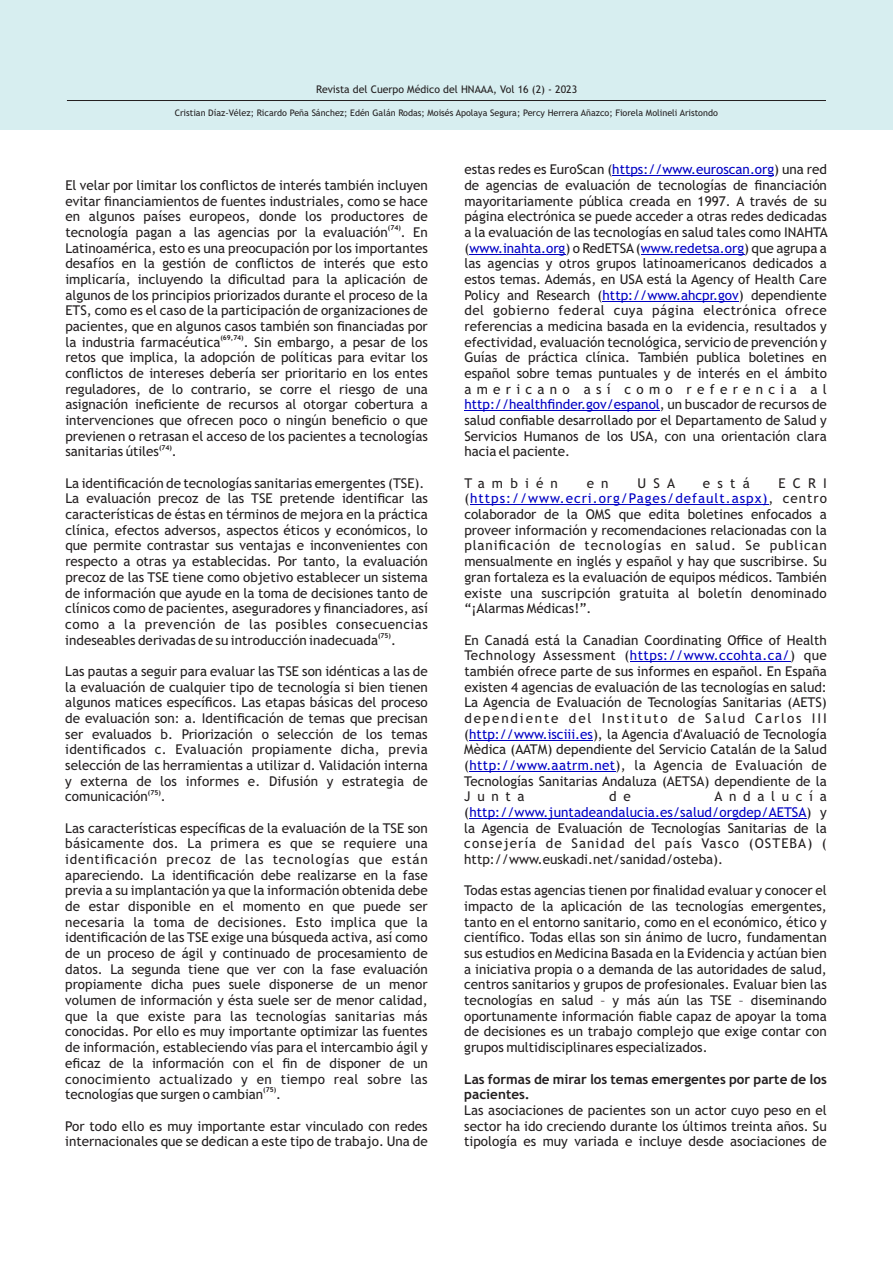
<style>
.page{position:relative;width:893px;height:1263px;background:#fff}
.page>*{position:absolute;margin:0;border:0;box-sizing:border-box;transform-origin:0 0}
.t1{font:13.5px/15.8px "Trebuchet MS";color:#231f20;text-align:justify}
.t2{font:700 13.5px/15.8px "Trebuchet MS";color:#231f20}
.t3{font:13.5px "Trebuchet MS";letter-spacing:.53em;color:#231f20}
.t4{font:10.5px "Trebuchet MS";color:#231f20}
.t5{font:9px "Trebuchet MS";color:#231f20}
.t6{font:700 6.75px "Trebuchet MS";color:#231f20}
.s1{color:#0000c4}
</style>
<div class="page">
<div style="left:0;top:0;width:893px;height:130px;background:#d7eef0"></div>
<hr style="left:67px;top:100px;width:759px;height:1px;background:#231f20">
<hr style="left:612px;top:175px;width:162px;height:1px;background:#0000c4">
<hr style="left:469px;top:254px;width:96px;height:1px;background:#0000c4">
<hr style="left:641px;top:254px;width:103px;height:1px;background:#0000c4">
<hr style="left:603px;top:301px;width:136px;height:1px;background:#0000c4">
<hr style="left:464px;top:411px;width:196px;height:1px;background:#0000c4">
<hr style="left:470px;top:505px;width:298px;height:1px;background:#0000c4">
<hr style="left:630px;top:661px;width:160px;height:1px;background:#0000c4">
<hr style="left:469px;top:740px;width:124px;height:1px;background:#0000c4">
<hr style="left:470px;top:771px;width:146px;height:1px;background:#0000c4">
<hr style="left:469px;top:818px;width:338px;height:1px;background:#0000c4">
<p class="t4" style="left:316px;top:86px;width:262px">Revista del Cuerpo Médico del HNAAA, Vol 16 (2) - 2023</p>
<p class="t5" style="left:175px;top:109px;width:545px">Cristian Díaz-Vélez; Ricardo Peña Sánchez; Edén Galán Rodas; Moisés Apolaya Segura; Percy Herrera Añazco; Fiorela Molineli Aristondo</p>
<p class="t1" style="left:65px;top:178px;width:364px">El velar por limitar los conflictos de interés también incluyen evitar financiamientos de fuentes industriales, como se hace en algunos países europeos, donde los productores de</p>
<p class="t6" style="left:388px;top:225px;width:14px">(74)</p>
<p class="t1" style="left:65px;top:225px;width:364px">tecnología pagan a las agencias por la evaluación . En Latinoamérica, esto es una preocupación por los importantes desafíos en la gestión de conflictos de interés que esto implicaría, incluyendo la dificultad para la aplicación de algunos de los principios priorizados durante el proceso de la ETS, como es el caso de la participación de organizaciones de pacientes, que en algunos casos también son financiadas por</p>
<p class="t6" style="left:220px;top:335px;width:25px">(69,74)</p>
<p class="t1" style="left:65px;top:335px;width:157px">la industria farmacéutica</p>
<p class="t1" style="left:65px;top:335px;width:364px;text-indent:178px">. Sin embargo, a pesar de los retos que implica, la adopción de políticas para evitar los conflictos de intereses debería ser prioritario en los entes reguladores, de lo contrario, se corre el riesgo de una asignación ineficiente de recursos al otorgar cobertura a intervenciones que ofrecen poco o ningún beneficio o que previenen o retrasan el acceso de los pacientes a tecnologías</p>
<p class="t6" style="left:159px;top:445px;width:14px">(74)</p>
<p class="t1" style="left:65px;top:445px;width:113px">sanitarias útiles .</p>
<p class="t1" style="left:65px;top:476px;width:364px;text-align:left">La identificación de tecnologías sanitarias emergentes (TSE).<br>La evaluación precoz de las TSE pretende identificar las características de éstas en términos de mejora en la práctica clínica, efectos adversos, aspectos éticos y económicos, lo que permite contrastar sus ventajas e inconvenientes con respecto a otras ya establecidas. Por tanto, la evaluación precoz de las TSE tiene como objetivo establecer un sistema de información que ayude en la toma de decisiones tanto de clínicos como de pacientes, aseguradores y financiadores, así como a la prevención de las posibles consecuencias</p>
<p class="t6" style="left:378px;top:633px;width:14px">(75)</p>
<p class="t1" style="left:65px;top:633px;width:332px">indeseables derivadas de su introducción inadecuada .</p>
<p class="t1" style="left:65px;top:664px;width:364px">Las pautas a seguir para evaluar las TSE son idénticas a las de la evaluación de cualquier tipo de tecnología si bien tienen algunos matices específicos. Las etapas básicas del proceso de evaluación son: a. Identificación de temas que precisan ser evaluados b. Priorización o selección de los temas identificados c. Evaluación propiamente dicha, previa selección de las herramientas a utilizar d. Validación interna y externa de los informes e. Difusión y estrategia de</p>
<p class="t6" style="left:148px;top:789px;width:14px">(75)</p>
<p class="t1" style="left:65px;top:790px;width:102px">comunicación .</p>
<p class="t1" style="left:65px;top:821px;width:364px">Las características específicas de la evaluación de la TSE son básicamente dos. La primera es que se requiere una identificación precoz de las tecnologías que están apareciendo. La identificación debe realizarse en la fase previa a su implantación ya que la información obtenida debe de estar disponible en el momento en que puede ser necesaria la toma de decisiones. Esto implica que la identificación de las TSE exige una búsqueda activa, así como de un proceso de ágil y continuado de procesamiento de datos. La segunda tiene que ver con la fase evaluación propiamente dicha pues suele disponerse de un menor volumen de información y ésta suele ser de menor calidad, que la que existe para las tecnologías sanitarias más conocidas. Por ello es muy importante optimizar las fuentes de información, estableciendo vías para el intercambio ágil y eficaz de la información con el fin de disponer de un conocimiento actualizado y en tiempo real sobre las</p>
<p class="t6" style="left:263px;top:1087px;width:14px">(75)</p>
<p class="t1" style="left:65px;top:1088px;width:217px">tecnologías que surgen o cambian .</p>
<p class="t1" style="left:65px;top:1119px;width:364px">Por todo ello es muy importante estar vinculado con redes internacionales que se dedican a este tipo de trabajo. Una de</p>
<p class="t1" style="left:464px;top:163px;width:365px">estas redes es EuroScan (<span class="s1">https://www.euroscan.org</span>) una red de agencias de evaluación de tecnologías de financiación mayoritariamente pública creada en 1997. A través de su página electrónica se puede acceder a otras redes dedicadas a la evaluación de las tecnologías en salud tales como INAHTA (<span class="s1">www.inahta.org</span>) o RedETSA(<span class="s1">www.redetsa.org</span>) que agrupa a las agencias y otros grupos latinoamericanos dedicados a estos temas. Además, en USA está la Agency of Health Care Policy and Research (<span class="s1">http://www.ahcpr.gov</span>) dependiente del gobierno federal cuya página electrónica ofrece referencias a medicina basada en la evidencia, resultados y efectividad, evaluación tecnológica, servicio de prevención y Guías de práctica clínica. También publica boletines en español sobre temas puntuales y de interés en el ámbito americano así como referencia al <span class="s1">http://healthfinder.gov/espanol</span>, un buscador de recursos de salud confiable desarrollado por el Departamento de Salud y Servicios Humanos de los USA, con una orientación clara hacia el paciente.</p>
<p class="t3" style="left:464px;top:478px;width:95px">También</p>
<p class="t1" style="left:587px;top:476px;width:23px">e n</p>
<p class="t1" style="left:637px;top:476px;width:39px">USA</p>
<p class="t1" style="left:703px;top:476px;width:48px">está</p>
<p class="t1" style="left:464px;top:476px;width:364px;text-indent:314px">ECRI (<span class="s1">https://www.ecri.org/Pages/default.aspx)</span>, centro colaborador de la OMS que edita boletines enfocados a proveer información y recomendaciones relacionadas con la planificación de tecnologías en salud. Se publican mensualmente en inglés y español y hay que suscribirse. Su gran fortaleza es la evaluación de equipos médicos. También existe una suscripción gratuita al boletín denominado “¡Alarmas Médicas!”.</p>
<p class="t1" style="left:464px;top:633px;width:364px">En Canadá está la Canadian Coordinating Office of Health Technology Assessment (<span class="s1">https://www.ccohta.ca/</span>) que también ofrece parte de sus informes en español. En España existen 4 agencias de evaluación de las tecnologías en salud:<br>La Agencia de Evaluación de Tecnologías Sanitarias (AETS) dependiente del Instituto de Salud Carlos III (<span class="s1">http://www.isciii.es</span>), la Agencia d'Avaluació de Tecnología Mèdica (AATM) dependiente del Servicio Catalán de la Salud (<span class="s1">http://www.aatrm.net</span>), la Agencia de Evaluación de Tecnologías Sanitarias Andaluza (AETSA) dependiente de la Junta</p>
<p class="t1" style="left:464px;top:790px;width:364px;text-indent:250px">Andalucía (<span class="s1">http://www.juntadeandalucia.es/salud/orgdep/AETSA</span>) y la Agencia de Evaluación de Tecnologías Sanitarias de la consejería de Sanidad del país Vasco (OSTEBA) ( http://www.euskadi.net/sanidad/osteba).</p>
<p class="t1" style="left:464px;top:884px;width:364px">Todas estas agencias tienen por finalidad evaluar y conocer el impacto de la aplicación de las tecnologías emergentes, tanto en el entorno sanitario, como en el económico, ético y científico. Todas ellas son sin ánimo de lucro, fundamentan sus estudios en Medicina Basada en la Evidencia y actúan bien a iniciativa propia o a demanda de las autoridades de salud, centros sanitarios y grupos de profesionales. Evaluar bien las tecnologías en salud – y más aún las TSE – diseminando oportunamente información fiable capaz de apoyar la toma de decisiones es un trabajo complejo que exige contar con grupos multidisciplinares especializados.</p>
<p class="t2" style="left:464px;top:1072px;width:364px">Las formas de mirar los temas emergentes por parte de los pacientes.</p>
<p class="t1" style="left:464px;top:1103px;width:364px">Las asociaciones de pacientes son un actor cuyo peso en el sector ha ido creciendo durante los últimos treinta años. Su tipología es muy variada e incluye desde asociaciones de</p>
<p class="t1" style="left:609px;top:790px;width:23px">d e</p>
</div>
